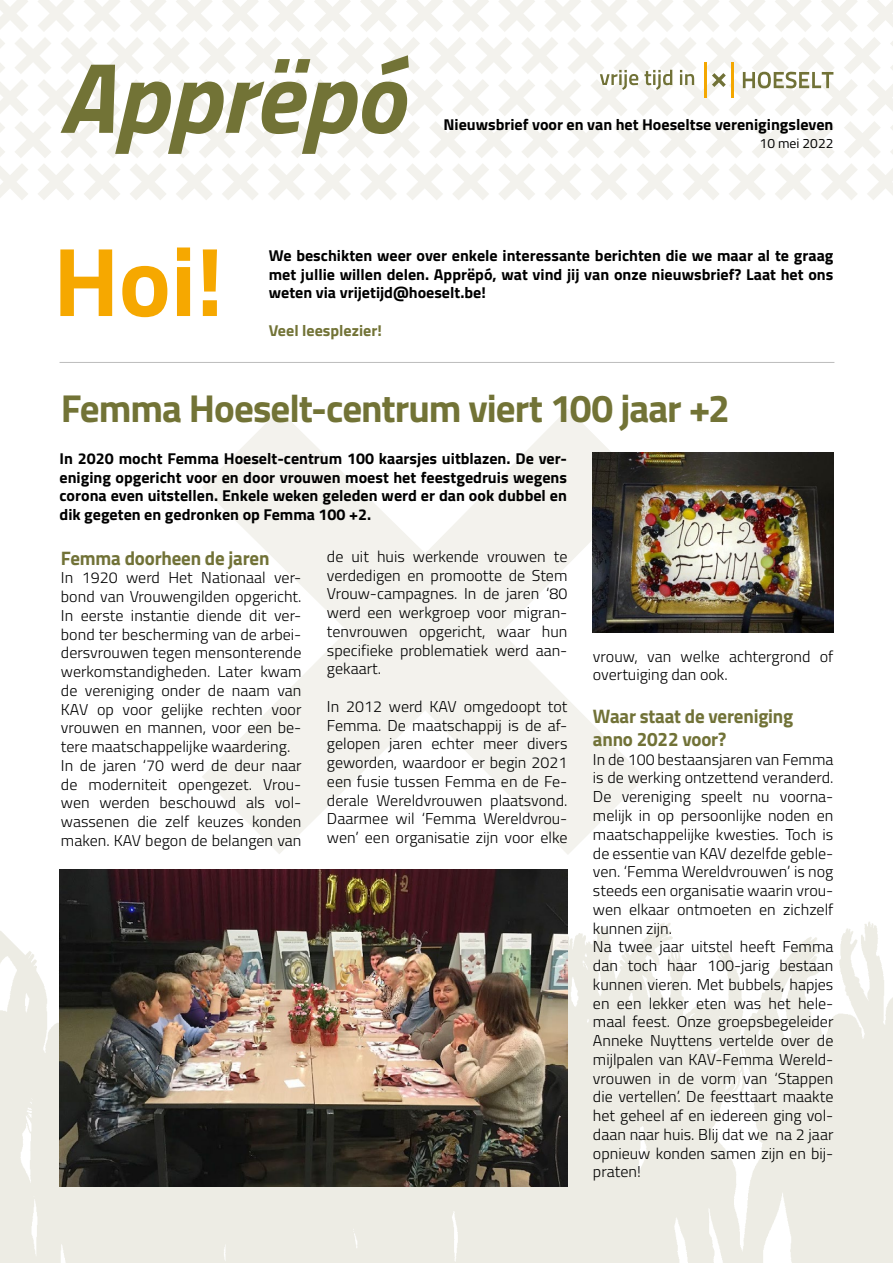
<style>
.page{position:relative;width:893px;height:1263px;background:#fff}
.page>*{position:absolute;margin:0;border:0;box-sizing:border-box;transform-origin:0 0}
.t1{font:700 97.8px "Titillium";color:#f6a800}
.t2{font:700 39px "Titillium";letter-spacing:-.025em;color:#727336}
.body{font:700 19.5px/23.4px "Titillium";letter-spacing:-.01em;color:#717237}
.body-2{font:300 15.75px/18.8px "Titillium";color:#000;text-align:justify}
.body-3{font:700 15.75px/18.8px "Titillium";color:#000;text-align:justify}
.body-4{font:700 15.75px "Titillium";color:#727336}
.body-5{font:13.5px "Titillium";color:#000}
</style>
<div class="page">
<img style="left:0;top:913px;width:893px;height:350px">
<svg style="left:202px;top:409px;width:443px;height:445px;fill:#f3f2ed"></svg>
<svg style="left:0;top:0;width:893px;height:200px"></svg>
<hr style="left:60px;top:362px;width:774px;height:1px;background:#bcbcbc">
<img style="left:60px;top:870px;width:507px;height:316px">
<img style="left:592px;top:452px;width:241px;height:181px">
<p class="t1" style="left:53px;top:207px;width:172px">Hoi!</p>
<p class="body-3" style="left:443px;top:114px;width:391px">Nieuwsbrief voor en van het Hoeseltse verenigingsleven</p>
<p class="body-5" style="left:760px;top:134px;width:75px">10 mei 2022</p>
<p class="body-3" style="left:269px;top:245px;width:566px">We beschikten weer over enkele interessante berichten die we maar al te graag met jullie willen delen. Apprëpó, wat vind jij van onze nieuwsbrief? Laat het ons weten via vrijetijd@hoeselt.be!</p>
<p class="body-4" style="left:269px;top:318px;width:115px">Veel leesplezier!</p>
<p class="t2" style="left:61px;top:379px;width:671px">Femma Hoeselt-centrum viert 100 jaar +2</p>
<p class="body-3" style="left:60px;top:448px;width:509px">In 2020 mocht Femma Hoeselt-centrum 100 kaarsjes uitblazen. De ver&shy;eniging opgericht voor en door vrouwen moest het feestgedruis wegens corona even uitstellen. Enkele weken geleden werd er dan ook dubbel en dik gegeten en gedronken op Femma 100 +2.</p>
<p class="body" style="left:61px;top:545px;width:210px">Femma doorheen de jaren</p>
<p class="body-2" style="left:61px;top:568px;width:242px">In 1920 werd Het Nationaal ver&shy;bond van Vrouwengilden opgericht.<br>In eerste instantie diende dit ver&shy;bond ter bescherming van de arbei&shy;dersvrouwen tegen mensonterende werkomstandigheden. Later kwam de vereniging onder de naam van KAV op voor gelijke rechten voor vrouwen en mannen, voor een be&shy;tere maatschappelijke waardering.</p>
<p class="body-2" style="left:61px;top:755px;width:242px">In de jaren ‘70 werd de deur naar de moderniteit opengezet. Vrou&shy;wen werden beschouwd als vol&shy;wassenen die zelf keuzes konden maken. KAV begon de belangen van</p>
<p class="body-2" style="left:327px;top:546px;width:242px">de uit huis werkende vrouwen te verdedigen en promootte de Stem Vrouw-campagnes. In de jaren ‘80 werd een werkgroep voor migran&shy;tenvrouwen opgericht, waar hun specifieke problematiek werd aan&shy;gekaart.</p>
<p class="body-2" style="left:327px;top:696px;width:242px">In 2012 werd KAV omgedoopt tot Femma. De maatschappij is de af&shy;gelopen jaren echter meer divers geworden, waardoor er begin 2021 een fusie tussen Femma en de Fe&shy;derale Wereldvrouwen plaatsvond.<br>Daarmee wil ‘Femma Wereldvrou&shy;wen’ een organisatie zijn voor elke</p>
<p class="body-2" style="left:593px;top:646px;width:242px">vrouw, van welke achtergrond of overtuiging dan ook.</p>
<p class="body" style="left:593px;top:703px;width:202px">Waar staat de vereniging anno 2022 voor?</p>
<p class="body-2" style="left:593px;top:749px;width:242px">In de 100 bestaansjaren van Femma is de werking ontzettend veranderd.<br>De vereniging speelt nu voorna&shy;melijk in op persoonlijke noden en maatschappelijke kwesties. Toch is de essentie van KAV dezelfde geble&shy;ven. ‘Femma Wereldvrouwen’ is nog steeds een organisatie waarin vrou&shy;wen elkaar ontmoeten en zichzelf kunnen zijn.</p>
<p class="body-2" style="left:593px;top:936px;width:242px">Na twee jaar uitstel heeft Femma dan toch haar 100-jarig bestaan kunnen vieren. Met bubbels, hapjes en een lekker eten was het hele&shy;maal feest. Onze groepsbegeleider Anneke Nuyttens vertelde over de mijlpalen van KAV-Femma Wereld&shy;vrouwen in de vorm van ‘Stappen die vertellen’. De feesttaart maakte het geheel af en iedereen ging vol&shy;daan naar huis. Blij dat we na 2 jaar opnieuw konden samen zijn en bij&shy;praten!</p>
</div>
